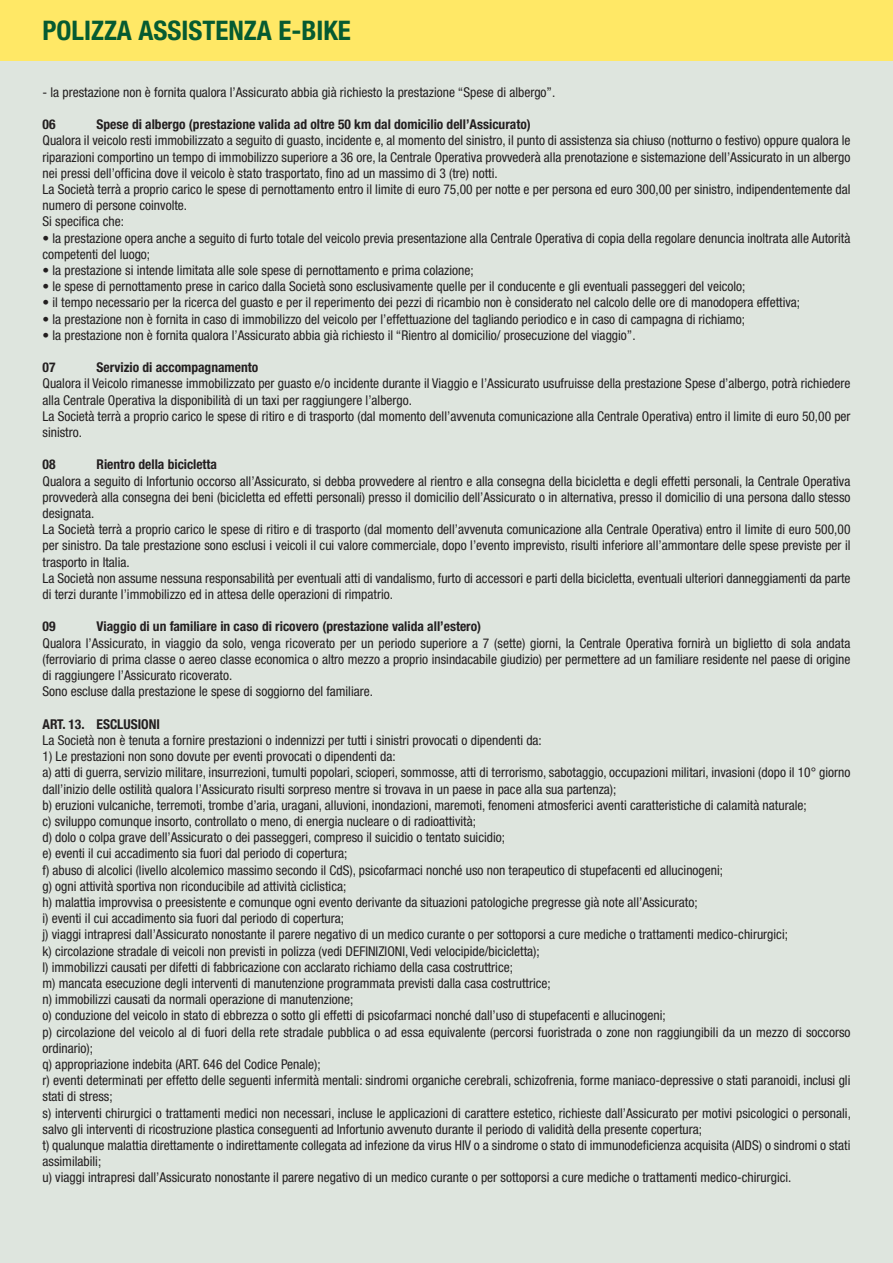
<style>
.page{position:relative;width:893px;height:1263px;background:#dee5de}
.page>*{position:absolute;margin:0;border:0;box-sizing:border-box;transform-origin:0 0}
.t1{font:700 condensed 27px "Helvetica Neue LT Std";color:#065b31}
.t2{font:condensed 13.5px/16.2px "Helvetica Neue LT Std";color:#231f20}
.t3{font:700 condensed 13.5px "Helvetica Neue LT Std";color:#231f20}
.t4{font:700 condensed 13.5px "Helvetica Neue";color:#231f20}
</style>
<div class="page">
<div style="left:0;top:0;width:893px;height:61px;background:#ffe866"></div>
<h1 class="t1" style="left:43px;top:14px;width:310px">POLIZZA ASSISTENZA E-BIKE</h1>
<p class="t2" style="left:43px;top:84px;width:514px">- la prestazione non è fornita qualora l’Assicurato abbia già richiesto la prestazione “Spese di albergo”.</p>
<p class="t3" style="left:43px;top:116px;width:14px">06</p>
<p class="t3" style="left:97px;top:116px;width:436px">Spese di albergo (prestazione valida ad oltre 50 km dal domicilio dell’Assicurato)</p>
<p class="t2" style="left:43px;top:132px;width:810px">Qualora il veicolo resti immobilizzato a seguito di guasto, incidente e, al momento del sinistro, il punto di assistenza sia chiuso (notturno o festivo) oppure qualora le riparazioni comportino un tempo di immobilizzo superiore a 36 ore, la Centrale Operativa provvederà alla prenotazione e sistemazione dell’Assicurato in un albergo nei pressi dell’officina dove il veicolo è stato trasportato, fino ad un massimo di 3 (tre) notti.<br>La Società terrà a proprio carico le spese di pernottamento entro il limite di euro 75,00 per notte e per persona ed euro 300,00 per sinistro, indipendentemente dal numero di persone coinvolte.<br>Si specifica che:</p>
<p class="t2" style="left:43px;top:230px;width:809px">• la prestazione opera anche a seguito di furto totale del veicolo previa presentazione alla Centrale Operativa di copia della regolare denuncia inoltrata alle Autorità competenti del luogo;</p>
<p class="t2" style="left:43px;top:262px;width:433px">• la prestazione si intende limitata alle sole spese di pernottamento e prima colazione;</p>
<p class="t2" style="left:43px;top:278px;width:704px">• le spese di pernottamento prese in carico dalla Società sono esclusivamente quelle per il conducente e gli eventuali passeggeri del veicolo;</p>
<p class="t2" style="left:43px;top:294px;width:759px">• il tempo necessario per la ricerca del guasto e per il reperimento dei pezzi di ricambio non è considerato nel calcolo delle ore di manodopera effettiva;</p>
<p class="t2" style="left:43px;top:311px;width:704px">• la prestazione non è fornita in caso di immobilizzo del veicolo per l’effettuazione del tagliando periodico e in caso di campagna di richiamo;</p>
<p class="t2" style="left:43px;top:327px;width:595px">• la prestazione non è fornita qualora l’Assicurato abbia già richiesto il “Rientro al domicilio/ prosecuzione del viaggio”.</p>
<p class="t3" style="left:43px;top:359px;width:14px">07</p>
<p class="t3" style="left:97px;top:359px;width:163px">Servizio di accompagnamento</p>
<p class="t2" style="left:43px;top:375px;width:810px">Qualora il Veicolo rimanesse immobilizzato per guasto e/o incidente durante il Viaggio e l’Assicurato usufruisse della prestazione Spese d’albergo, potrà richiedere alla Centrale Operativa la disponibilità di un taxi per raggiungere l’albergo.<br>La Società terrà a proprio carico le spese di ritiro e di trasporto (dal momento dell’avvenuta comunicazione alla Centrale Operativa) entro il limite di euro 50,00 per sinistro.</p>
<p class="t3" style="left:43px;top:456px;width:14px">08</p>
<p class="t3" style="left:97px;top:456px;width:122px">Rientro della bicicletta</p>
<p class="t2" style="left:43px;top:473px;width:809px">Qualora a seguito di Infortunio occorso all’Assicurato, si debba provvedere al rientro e alla consegna della bicicletta e degli effetti personali, la Centrale Operativa provvederà alla consegna dei beni (bicicletta ed effetti personali) presso il domicilio dell’Assicurato o in alternativa, presso il domicilio di una persona dallo stesso designata.<br>La Società terrà a proprio carico le spese di ritiro e di trasporto (dal momento dell’avvenuta comunicazione alla Centrale Operativa) entro il limite di euro 500,00 per sinistro. Da tale prestazione sono esclusi i veicoli il cui valore commerciale, dopo l’evento imprevisto, risulti inferiore all’ammontare delle spese previste per il trasporto in Italia.<br>La Società non assume nessuna responsabilità per eventuali atti di vandalismo, furto di accessori e parti della bicicletta, eventuali ulteriori danneggiamenti da parte di terzi durante l’immobilizzo ed in attesa delle operazioni di rimpatrio.</p>
<p class="t3" style="left:43px;top:618px;width:14px">09</p>
<p class="t3" style="left:97px;top:618px;width:386px">Viaggio di un familiare in caso di ricovero (prestazione valida all’estero)</p>
<p class="t2" style="left:43px;top:635px;width:809px">Qualora l’Assicurato, in viaggio da solo, venga ricoverato per un periodo superiore a 7 (sette) giorni, la Centrale Operativa fornirà un biglietto di sola andata (ferroviario di prima classe o aereo classe economica o altro mezzo a proprio insindacabile giudizio) per permettere ad un familiare residente nel paese di origine di raggiungere l’Assicurato ricoverato.<br>Sono escluse dalla prestazione le spese di soggiorno del familiare.</p>
<p class="t4" style="left:43px;top:713px;width:119px">ART. 13. ESCLUSIONI</p>
<p class="t2" style="left:43px;top:732px;width:501px">La Società non è tenuta a fornire prestazioni o indennizzi per tutti i sinistri provocati o dipendenti da:</p>
<p class="t2" style="left:43px;top:748px;width:810px">1) Le prestazioni non sono dovute per eventi provocati o dipendenti da:<br>a) atti di guerra, servizio militare, insurrezioni, tumulti popolari, scioperi, sommosse, atti di terrorismo, sabotaggio, occupazioni militari, invasioni (dopo il 10° giorno dall’inizio delle ostilità qualora l’Assicurato risulti sorpreso mentre si trovava in un paese in pace alla sua partenza);<br>b) eruzioni vulcaniche, terremoti, trombe d’aria, uragani, alluvioni, inondazioni, maremoti, fenomeni atmosferici aventi caratteristiche di calamità naturale;<br>c) sviluppo comunque insorto, controllato o meno, di energia nucleare o di radioattività;<br>d) dolo o colpa grave dell’Assicurato o dei passeggeri, compreso il suicidio o tentato suicidio;<br>e) eventi il cui accadimento sia fuori dal periodo di copertura;<br>f) abuso di alcolici (livello alcolemico massimo secondo il CdS), psicofarmaci nonché uso non terapeutico di stupefacenti ed allucinogeni;<br>g) ogni attività sportiva non riconducibile ad attività ciclistica;<br>h) malattia improvvisa o preesistente e comunque ogni evento derivante da situazioni patologiche pregresse già note all’Assicurato;<br>i) eventi il cui accadimento sia fuori dal periodo di copertura;<br>j) viaggi intrapresi dall’Assicurato nonostante il parere negativo di un medico curante o per sottoporsi a cure mediche o trattamenti medico-chirurgici;<br>k) circolazione stradale di veicoli non previsti in polizza (vedi DEFINIZIONI, Vedi velocipide/bicicletta);<br>l) immobilizzi causati per difetti di fabbricazione con acclarato richiamo della casa costruttrice;<br>m) mancata esecuzione degli interventi di manutenzione programmata previsti dalla casa costruttrice;<br>n) immobilizzi causati da normali operazione di manutenzione;<br>o) conduzione del veicolo in stato di ebbrezza o sotto gli effetti di psicofarmaci nonché dall’uso di stupefacenti e allucinogeni;<br>p) circolazione del veicolo al di fuori della rete stradale pubblica o ad essa equivalente (percorsi fuoristrada o zone non raggiungibili da un mezzo di soccorso ordinario);<br>q) appropriazione indebita (ART. 646 del Codice Penale);<br>r) eventi determinati per effetto delle seguenti infermità mentali: sindromi organiche cerebrali, schizofrenia, forme maniaco-depressive o stati paranoidi, inclusi gli stati di stress;<br>s) interventi chirurgici o trattamenti medici non necessari, incluse le applicazioni di carattere estetico, richieste dall’Assicurato per motivi psicologici o personali, salvo gli interventi di ricostruzione plastica conseguenti ad Infortunio avvenuto durante il periodo di validità della presente copertura;<br>t) qualunque malattia direttamente o indirettamente collegata ad infezione da virus HIV o a sindrome o stato di immunodeficienza acquisita (AIDS) o sindromi o stati assimilabili;<br>u) viaggi intrapresi dall’Assicurato nonostante il parere negativo di un medico curante o per sottoporsi a cure mediche o trattamenti medico-chirurgici.</p>
</div>
